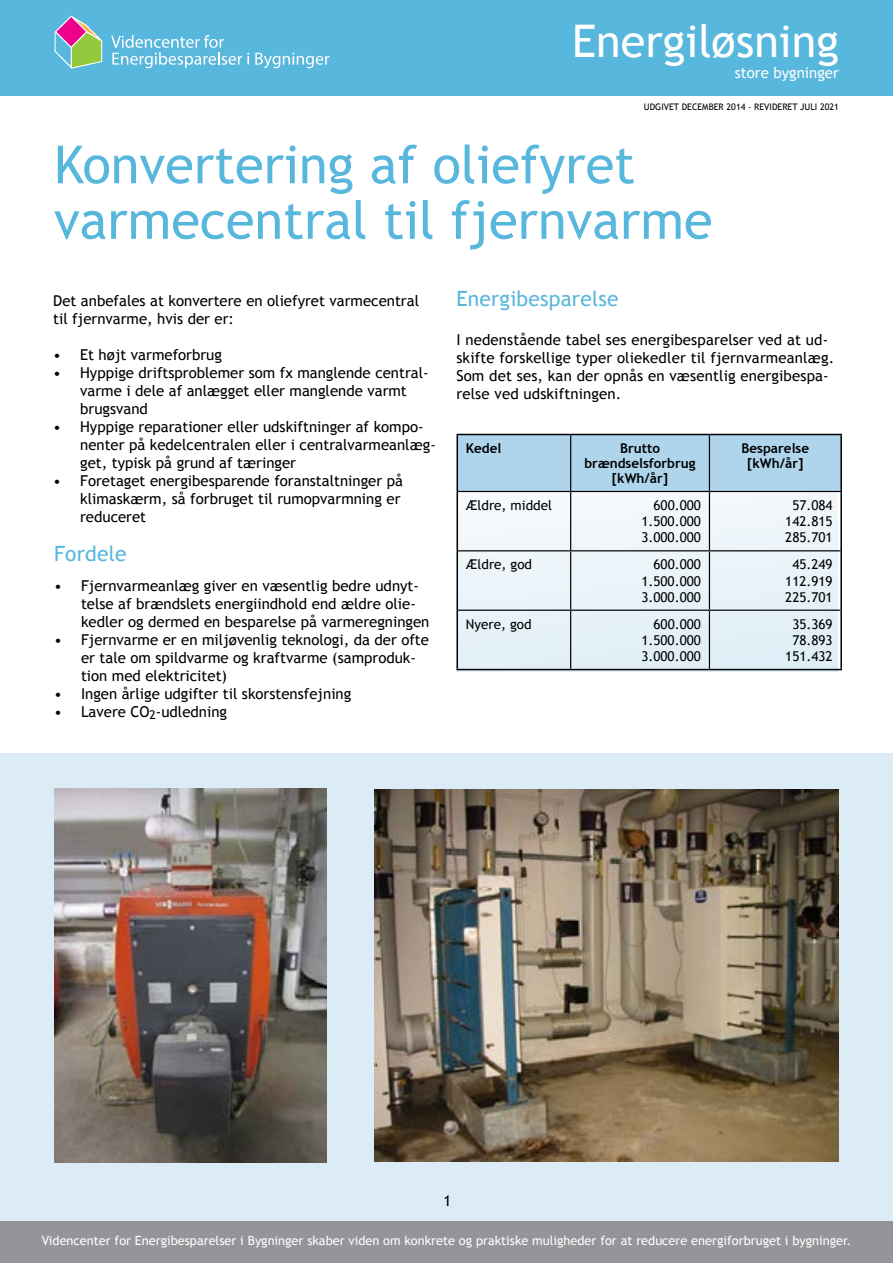
<style>
.page{position:relative;width:893px;height:1263px;background:#fff}
.page>*{position:absolute;margin:0;border:0;box-sizing:border-box;transform-origin:0 0}
.t1{font:52.5px/55.5px "Trebuchet MS";color:#58b7dd}
.t2{font:45px "Trebuchet MS";color:#fff}
.t3{font:21px "Trebuchet MS";letter-spacing:.01em;color:#58b7dd}
.t4{font:15px/18px "Trebuchet MS";color:#000}
.t5{font:15px "Trebuchet MS";color:#fff}
.t6{font:13.5px/16.2px "Trebuchet MS";color:#000;text-align:justify}
.t7{font:700 13.5px/15px "Trebuchet MS";color:#000;text-align:center}
.t8{font:12.75px "Trebuchet MS";color:#fff}
.t9{font:9px "Trebuchet MS";color:#000}
</style>
<div class="page">
<div style="left:0;top:1221px;width:893px;height:42px;background:#939598"></div>
<div style="left:0;top:753px;width:893px;height:468px;background:#dcecf6"></div>
<div style="left:0;top:0;width:893px;height:95px;background:#58b7dd"></div>
<svg style="left:111px;top:35px;width:138px;height:33px"></svg>
<svg style="left:255px;top:53px;width:74px;height:15px"></svg>
<svg style="left:54px;top:16px;width:48px;height:53px"></svg>
<img style="left:54px;top:789px;width:272px;height:373px">
<img style="left:374px;top:790px;width:465px;height:372px">
<svg style="left:456px;top:492px;width:381px;height:180px"></svg>
<div style="left:458px;top:435px;width:382px;height:56px;background:#aed5eb"></div>
<hr style="left:570px;top:435px;width:1px;height:56px;background:#000">
<hr style="left:709px;top:435px;width:1px;height:56px;background:#000">
<hr style="left:458px;top:491px;width:113px;height:1px;background:#000">
<hr style="left:571px;top:491px;width:138px;height:1px;background:#000">
<hr style="left:709px;top:491px;width:133px;height:1px;background:#000">
<hr style="left:570px;top:492px;width:1px;height:58px;background:#000">
<hr style="left:709px;top:492px;width:1px;height:58px;background:#000">
<hr style="left:458px;top:550px;width:113px;height:1px;background:#000">
<hr style="left:571px;top:550px;width:138px;height:1px;background:#000">
<hr style="left:570px;top:551px;width:1px;height:59px;background:#000">
<hr style="left:709px;top:550px;width:131px;height:1px;background:#000">
<hr style="left:709px;top:551px;width:1px;height:59px;background:#000">
<hr style="left:458px;top:610px;width:113px;height:1px;background:#000">
<hr style="left:571px;top:610px;width:138px;height:1px;background:#000">
<hr style="left:570px;top:611px;width:1px;height:58px;background:#000">
<hr style="left:709px;top:610px;width:131px;height:1px;background:#000">
<hr style="left:709px;top:611px;width:1px;height:58px;background:#000">
<hr style="left:456px;top:434px;width:115px;height:1px;background:#000">
<hr style="left:456px;top:435px;width:2px;height:56px;background:#000">
<hr style="left:571px;top:434px;width:138px;height:1px;background:#000">
<hr style="left:709px;top:434px;width:133px;height:1px;background:#000">
<hr style="left:456px;top:491px;width:2px;height:60px;background:#000">
<hr style="left:840px;top:492px;width:2px;height:59px;background:#000">
<hr style="left:456px;top:551px;width:2px;height:59px;background:#000">
<hr style="left:840px;top:551px;width:2px;height:59px;background:#000">
<hr style="left:456px;top:610px;width:2px;height:59px;background:#000">
<hr style="left:840px;top:610px;width:2px;height:59px;background:#000">
<hr style="left:456px;top:669px;width:115px;height:1px;background:#000">
<hr style="left:571px;top:669px;width:138px;height:1px;background:#000">
<hr style="left:709px;top:669px;width:133px;height:1px;background:#000">
<hr style="left:840px;top:435px;width:2px;height:56px;background:#000">
<h2 class="t2" style="left:572px;top:15px;width:268px">Energiløsning</h2>
<p class="t5" style="left:735px;top:64px;width:106px">store bygninger</p>
<p class="t9" style="left:644px;top:102px;width:197px">UDGIVET DECEMBER 2014 - REVIDERET JULI 2021</p>
<h1 class="t1" style="left:54px;top:138px;width:660px">Konvertering af oliefyret varmecentral til fjernvarme</h1>
<p class="t4" style="left:53px;top:292px;width:367px">Det anbefales at konvertere en oliefyret varmecentral til fjernvarme, hvis der er:</p>
<p class="t4" style="left:53px;top:346px;width:170px">• Et højt varmeforbrug</p>
<p class="t4" style="left:80px;top:364px;width:350px;text-indent:-27px">• Hyppige driftsproblemer som fx manglende central&shy;varme i dele af anlægget eller manglende varmt brugsvand</p>
<p class="t4" style="left:80px;top:418px;width:357px;text-indent:-27px">• Hyppige reparationer eller udskiftninger af kompo&shy;nenter på kedelcentralen eller i centralvarmeanlæg&shy;get, typisk på grund af tæringer</p>
<p class="t4" style="left:80px;top:472px;width:324px;text-indent:-27px">• Foretaget energibesparende foranstaltninger på klimaskærm, så forbruget til rumopvarmning er reduceret</p>
<h3 class="t3" style="left:54px;top:541px;width:74px">Fordele</h3>
<p class="t4" style="left:81px;top:577px;width:350px;text-indent:-27px">• Fjernvarmeanlæg giver en væsentlig bedre udnyt&shy;telse af brændslets energiindhold end ældre olie&shy;kedler og dermed en besparelse på varmeregningen</p>
<p class="t4" style="left:81px;top:631px;width:350px;text-indent:-27px">• Fjernvarme er en miljøvenlig teknologi, da der ofte er tale om spildvarme og kraftvarme (samproduk&shy;tion med elektricitet)</p>
<p class="t4" style="left:54px;top:685px;width:299px">• Ingen årlige udgifter til skorstensfejning</p>
<p class="t4" style="left:54px;top:703px;width:175px">• Lavere CO<sub>2</sub>-udledning</p>
<h3 class="t3" style="left:456px;top:286px;width:164px">Energibesparelse</h3>
<p class="t4" style="left:456px;top:331px;width:379px">I nedenstående tabel ses energibesparelser ved at ud&shy;skifte forskellige typer oliekedler til fjernvarmeanlæg.<br>Som det ses, kan der opnås en væsentlig energibespa&shy;relse ved udskiftningen.</p>
<p class="t7" style="left:466px;top:441px;width:37px">Kedel</p>
<p class="t7" style="left:584px;top:441px;width:113px">Brutto brændselsforbrug [kWh/år]</p>
<p class="t7" style="left:741px;top:441px;width:69px">Besparelse [kWh/år]</p>
<p class="t6" style="left:466px;top:497px;width:88px">Ældre, middel</p>
<p class="t6" style="left:641px;top:497px;width:61px;text-indent:12px">600.000<br>1.500.000<br>3.000.000</p>
<p class="t6" style="left:785px;top:497px;width:49px;text-align:center">57.084<br>142.815<br>285.701</p>
<p class="t6" style="left:466px;top:557px;width:68px">Ældre, god</p>
<p class="t6" style="left:641px;top:557px;width:61px;text-indent:12px">600.000<br>1.500.000<br>3.000.000</p>
<p class="t6" style="left:785px;top:557px;width:49px;text-align:center">45.249<br>112.919<br>225.701</p>
<p class="t6" style="left:466px;top:616px;width:67px">Nyere, god</p>
<p class="t6" style="left:641px;top:616px;width:61px;text-indent:12px">600.000<br>1.500.000<br>3.000.000</p>
<p class="t6" style="left:785px;top:616px;width:49px;text-align:center">35.369<br>78.893<br>151.432</p>
<p class="t4" style="left:443px;top:1192px;width:9px">1</p>
<p class="t8" style="left:42px;top:1233px;width:811px">Videncenter for Energibesparelser i Bygninger skaber viden om konkrete og praktiske muligheder for at reducere energiforbruget i bygninger.</p>
</div>
